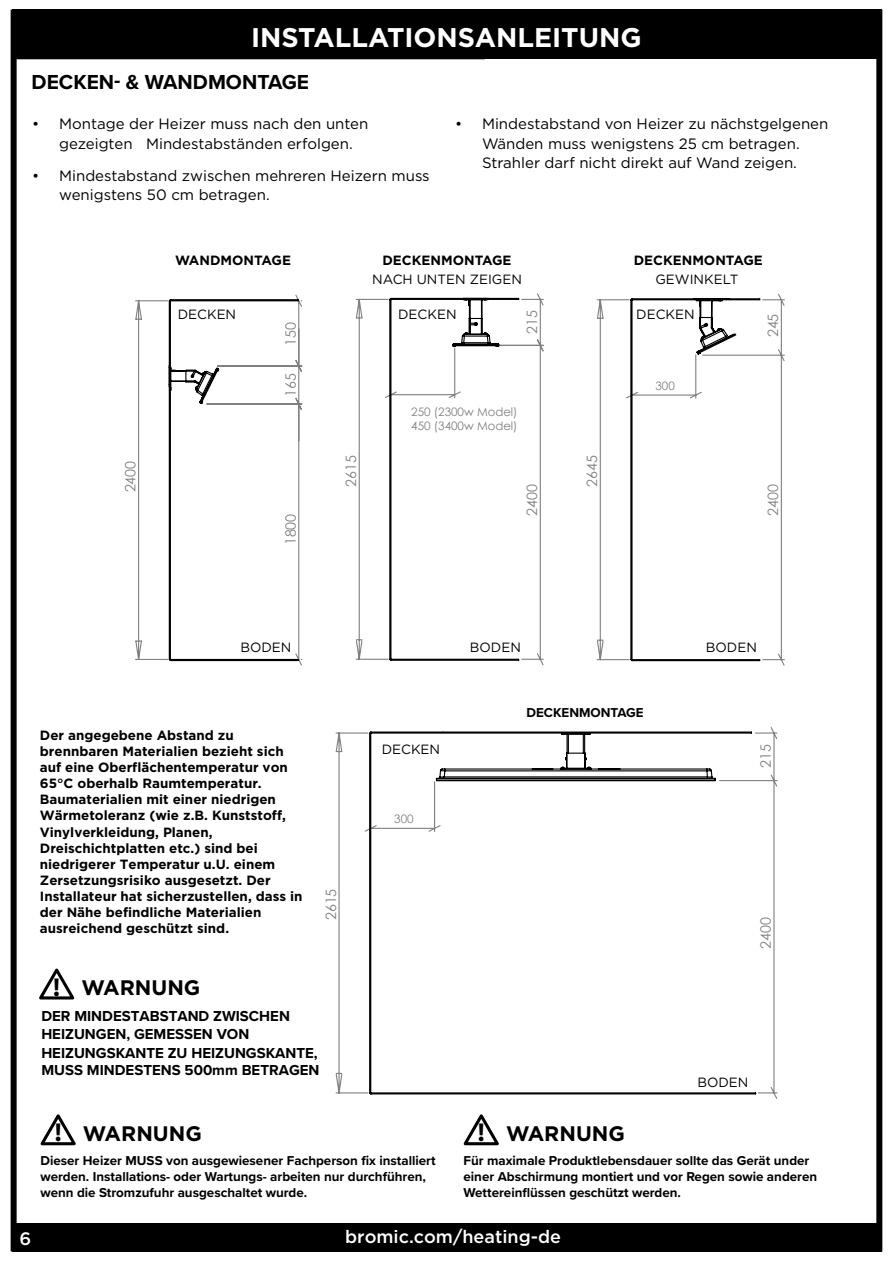
<style>
.page{position:relative;width:893px;height:1263px;background:#fff}
.page>*{position:absolute;margin:0;border:0;box-sizing:border-box;transform-origin:0 0}
.t1{font:700 27px "Gotham";color:#fff}
.t2{font:700 21px "Gotham";color:#000}
.t3{font:700 21px "Proxima Nova";color:#000}
.t4{font:500 18px "Gotham";color:#fff}
.t5{font:18px "Gotham";color:#fff}
.t6{font:15px/19.5px "Gotham";color:#000}
.t7{font:700 15px/18px "Proxima Nova";color:#000}
.t8{font:14.25px "Century Gothic";color:#7f8080}
.t9{font:700 13.35px/16px "Gotham";color:#000}
.t10{font:700 13.35px/16px "Proxima Nova";color:#000}
.t11{font:13.35px "Gotham";color:#000}
.t12{font:11.7px/14px "Century Gothic";color:#7f8080}
.s1{font-family:"Myriad";font-size:25.95px}
.s2{font-weight:500}
</style>
<div class="page">
<div style="left:12px;top:9px;width:870px;height:50px;background:#000"></div>
<div style="left:11px;top:10px;width:871px;height:1241px;border:6px solid #000"></div>
<hr style="left:12px;top:56px;width:473px;height:3px;background:#000">
<svg style="left:40px;top:1114px;width:36px;height:32px"></svg>
<svg style="left:463px;top:1114px;width:36px;height:32px"></svg>
<svg style="left:135px;top:293px;width:409px;height:373px"></svg>
<svg style="left:170px;top:297px;width:350px;height:364px"></svg>
<svg style="left:335px;top:727px;width:443px;height:372px"></svg>
<hr style="left:720px;top:780px;width:57px;height:1px;background:#7f8080">
<svg style="left:368px;top:730px;width:389px;height:365px"></svg>
<svg style="left:596px;top:293px;width:189px;height:373px"></svg>
<svg style="left:629px;top:297px;width:132px;height:365px"></svg>
<svg style="left:703px;top:327px;width:19px;height:11px"></svg>
<svg style="left:435px;top:732px;width:281px;height:50px"></svg>
<svg style="left:39px;top:968px;width:36px;height:32px"></svg>
<div style="left:12px;top:1223px;width:870px;height:29px;background:#000"></div>
<h1 class="t1" style="left:251px;top:23px;width:392px">INSTALLATIONSANLEITUNG</h1>
<h2 class="t3" style="left:32px;top:73px;width:279px">DECKEN- &amp; WANDMONTAGE</h2>
<p class="t6" style="left:59px;top:114px;width:311px;text-indent:-27px">• Montage der Heizer muss nach den unten gezeigten Mindestabständen erfolgen.</p>
<p class="t6" style="left:59px;top:166px;width:372px;text-indent:-27px">• Mindestabstand zwischen mehreren Heizern muss wenigstens 50 cm betragen.</p>
<p class="t6" style="left:455px;top:114px;width:375px;text-align:center">• Mindestabstand von Heizer zu nächstgelgenen<br>Wänden muss wenigstens 25 cm betragen.<br>Strahler darf nicht direkt auf Wand zeigen.</p>
<p class="t9" style="left:175px;top:253px;width:117px">WANDMONTAGE</p>
<p class="t9" style="left:634px;top:253px;width:131px">DECKENMONTAGE</p>
<p class="t11" style="left:372px;top:273px;width:151px">NACH UNTEN ZEIGEN</p>
<p class="t11" style="left:655px;top:273px;width:84px">GEWINKELT</p>
<p class="t11" style="left:178px;top:308px;width:60px">DECKEN</p>
<p class="t11" style="left:398px;top:308px;width:60px">DECKEN</p>
<p class="t11" style="left:636px;top:308px;width:60px">DECKEN</p>
<p class="t9" style="left:382px;top:253px;width:131px">DECKENMONTAGE</p>
<p class="t8" style="left:526px;top:334px;width:25px;rotate:-90deg">215</p>
<p class="t8" style="left:768px;top:337px;width:25px;rotate:-90deg">245</p>
<p class="t8" style="left:285px;top:346px;width:25px;rotate:-90deg">150</p>
<p class="t8" style="left:285px;top:397px;width:25px;rotate:-90deg">165</p>
<p class="t12" style="left:655px;top:380px;width:21px">300</p>
<p class="t8" style="left:125px;top:492px;width:33px;rotate:-90deg">2400</p>
<p class="t8" style="left:285px;top:545px;width:33px;rotate:-90deg">1800</p>
<p class="t8" style="left:345px;top:487px;width:33px;rotate:-90deg">2615</p>
<p class="t12" style="left:411px;top:406px;width:108px">250 (2300w Model)<br>450 (3400w Model)</p>
<p class="t8" style="left:526px;top:516px;width:33px;rotate:-90deg">2400</p>
<p class="t8" style="left:586px;top:487px;width:33px;rotate:-90deg">2645</p>
<p class="t8" style="left:768px;top:516px;width:33px;rotate:-90deg">2400</p>
<p class="t11" style="left:240px;top:640px;width:53px">BODEN</p>
<p class="t11" style="left:470px;top:640px;width:53px">BODEN</p>
<p class="t11" style="left:706px;top:640px;width:53px">BODEN</p>
<p class="t10" style="left:526px;top:705px;width:119px">DECKENMONTAGE</p>
<p class="t9" style="left:40px;top:728px;width:264px">Der angegebene Abstand zu brennbaren Materialien bezieht sich auf eine Oberflächentemperatur von 65°C oberhalb Raumtemperatur.<br>Baumaterialien mit einer niedrigen Wärmetoleranz (wie z.B. Kunststoff, Vinylverkleidung, Planen, Dreischichtplatten etc.) sind bei niedrigerer Temperatur u.U. einem Zersetzungsrisiko ausgesetzt. Der Installateur hat sicherzustellen, dass in der Nähe befindliche Materialien ausreichend geschützt sind.</p>
<p class="t8" style="left:325px;top:920px;width:33px;rotate:-90deg">2615</p>
<h2 class="t2" style="left:53px;top:976px;width:149px"><span class="s1">!</span> WARNUNG</h2>
<p class="t7" style="left:41px;top:1007px;width:280px">DER MINDESTABSTAND ZWISCHEN<br>HEIZUNGEN, GEMESSEN VON<br>HEIZUNGSKANTE ZU HEIZUNGSKANTE,<br>MUSS MINDESTENS 500mm BETRAGEN</p>
<p class="t11" style="left:382px;top:743px;width:60px">DECKEN</p>
<p class="t12" style="left:394px;top:813px;width:21px">300</p>
<h2 class="t2" style="left:55px;top:1122px;width:149px"><span class="s1">!</span> WARNUNG</h2>
<h2 class="t2" style="left:478px;top:1122px;width:149px"><span class="s1">!</span> WARNUNG</h2>
<p class="t8" style="left:760px;top:767px;width:25px;rotate:-90deg">215</p>
<p class="t8" style="left:760px;top:949px;width:33px;rotate:-90deg">2400</p>
<p class="t11" style="left:697px;top:1075px;width:53px">BODEN</p>
<p class="t10" style="left:40px;top:1153px;width:397px">Dieser Heizer MUSS von ausgewiesener Fachperson fix installiert werden. Installations- oder Wartungs- arbeiten nur durchführen, wenn die Stromzufuhr ausgeschaltet wurde.</p>
<p class="t10" style="left:463px;top:1153px;width:355px">Für maximale Produktlebensdauer sollte das Gerät under einer Abschirmung montiert und vor Regen sowie anderen<br>Wettereinflüssen geschützt werden.</p>
<h3 class="t5" style="left:19px;top:1228px;width:19px">1 2<span class="s2">6</span></h3>
<h3 class="t4" style="left:345px;top:1229px;width:217px">bromic.com/heating-de</h3>
</div>
